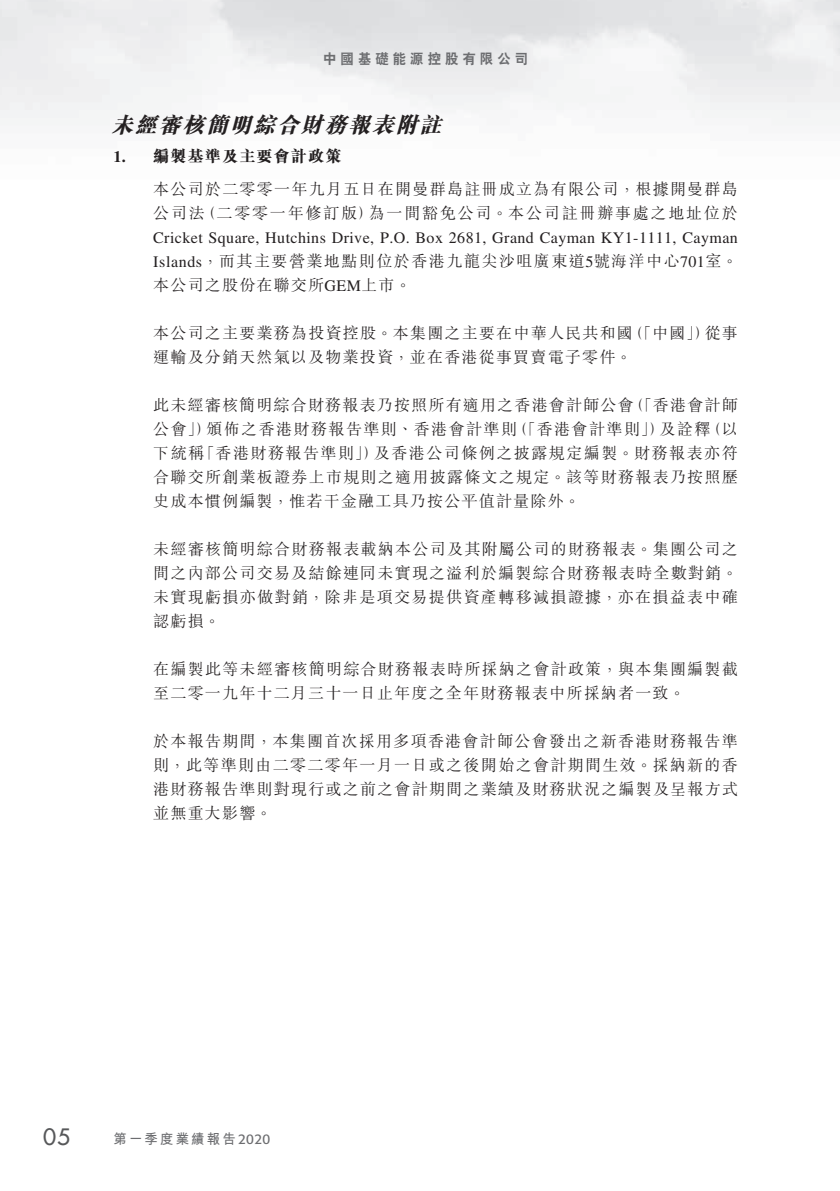
<style>
.page{position:relative;width:840px;height:1191px;background:#fff}
.page>*{position:absolute;margin:0;border:0;box-sizing:border-box;transform-origin:0 0}
._01_H1{font:italic 800 22px "M Sung HK";color:#231f20}
.t1{font:500 22px "Futura Std";color:#57585a}
._06_Notes{font:300 16px/24px "M Sung HK";letter-spacing:.08em;color:#231f20}
._06_Notes-2{font:16px/24px "Times LT Std";letter-spacing:.025em;color:#231f20}
._07_NH1{font:800 16px "M Sung HK";letter-spacing:.075em;color:#231f20}
._06_Notes-3{font:300 16px "M Sung HK";letter-spacing:.11em;color:#231f20}
._07_NH1-2{font:700 16px "Times LT Std";color:#231f20}
.t2{font:700 14px "M Hei HK";letter-spacing:.17em;color:#6c6d70;scale:.95 1}
.t3{font:800 14px "C Hei 2 HK";letter-spacing:.31em;color:#6c6d70;scale:.95 1}
.s1{font-family:"M Sung HK";font-weight:300}
.s2{font-family:"Formata";font-weight:400}
</style>
<div class="page">
<p class="t3" style="left:323px;top:49px;width:217px">中國基礎能源控股有限公司</p>
<p class="_01_H1" style="left:111px;top:110px;width:339px">未經審核簡明綜合財務報表附註</p>
<p class="_07_NH1" style="left:153px;top:145px;width:189px">編製基準及主要會計政策</p>
<p class="_07_NH1-2" style="left:113px;top:147px;width:14px">1.</p>
<p class="_06_Notes" style="left:153px;top:176px;width:585px;text-align:right">本公司於二零零一年九月五日在開曼群島註冊成立為有限公司，根據開曼群島為一間豁免公司。本公司註冊辦事處之地址位於</p>
<p class="_06_Notes-3" style="left:200px;top:202px;width:175px">（二零零一年修訂版）</p>
<p class="_06_Notes-2" style="left:153px;top:201px;width:585px"><span class="s1">公司法<br></span>Cricket Square, Hutchins Drive O.P, . Box 2681, Grand Cayman KY1-1111, Cayman Islands<span class="s1">，而其主要營業地點則位於香港九龍尖沙咀廣東道</span>5<span class="s1">號海洋中心</span>701<span class="s1">室。本公司之股份在聯交所</span>GEM<span class="s1">上市。</span></p>
<p class="_06_Notes" style="left:704px;top:320px;width:35px">從事</p>
<p class="_06_Notes" style="left:153px;top:320px;width:481px">本公司之主要業務為投資控股。本集團之主要在中華人民共和國運輸及分銷天然氣以及物業投資，並在香港從事買賣電子零件。</p>
<p class="_06_Notes" style="left:627px;top:320px;width:84px">（「中國」）</p>
<p class="_06_Notes" style="left:153px;top:392px;width:481px">此未經審核簡明綜合財務報表乃按照所有適用之香港會計師公會</p>
<p class="_06_Notes" style="left:627px;top:392px;width:111px">（「香港會計師</p>
<p class="_06_Notes" style="left:206px;top:416px;width:312px">頒佈之香港財務報告準則、香港會計準則</p>
<p class="_06_Notes" style="left:659px;top:416px;width:52px">及詮釋</p>
<p class="_06_Notes" style="left:153px;top:416px;width:60px">公會」）</p>
<p class="_06_Notes" style="left:511px;top:416px;width:154px">（「香港會計準則」）</p>
<p class="_06_Notes" style="left:705px;top:416px;width:34px">（以</p>
<p class="_06_Notes" style="left:199px;top:440px;width:181px">「香港財務報告準則」）</p>
<p class="_06_Notes" style="left:373px;top:440px;width:365px">及香港公司條例之披露規定編製。財務報表亦符</p>
<p class="_06_Notes" style="left:153px;top:440px;width:585px">下統稱<br>合聯交所創業板證券上市規則之適用披露條文之規定。該等財務報表乃按照歷史成本慣例編製，惟若干金融工具乃按公平值計量除外。</p>
<p class="_06_Notes" style="left:153px;top:536px;width:586px;text-align:justify">未經審核簡明綜合財務報表載納本公司及其附屬公司的財務報表。集團公司之間之內部公司交易及結餘連同未實現之溢利於編製綜合財務報表時全數對銷。未實現虧損亦做對銷，除非是項交易提供資產轉移減損證據，亦在損益表中確認虧損。</p>
<p class="_06_Notes" style="left:153px;top:656px;width:585px">在編製此等未經審核簡明綜合財務報表時所採納之會計政策，與本集團編製截至二零一九年十二月三十一日止年度之全年財務報表中所採納者一致。</p>
<p class="_06_Notes" style="left:153px;top:728px;width:586px;text-align:justify">於本報告期間，本集團首次採用多項香港會計師公會發出之新香港財務報告準則，此等準則由二零二零年一月一日或之後開始之會計期間生效。採納新的香港財務報告準則對現行或之前之會計期間之業績及財務狀況之編製及呈報方式並無重大影響。</p>
<h1 class="t1" style="left:43px;top:1123px;width:28px">05</h1>
<p class="t2" style="left:113px;top:1128px;width:166px">第一季度業績報告<span class="s2">2020</span></p>
</div>
